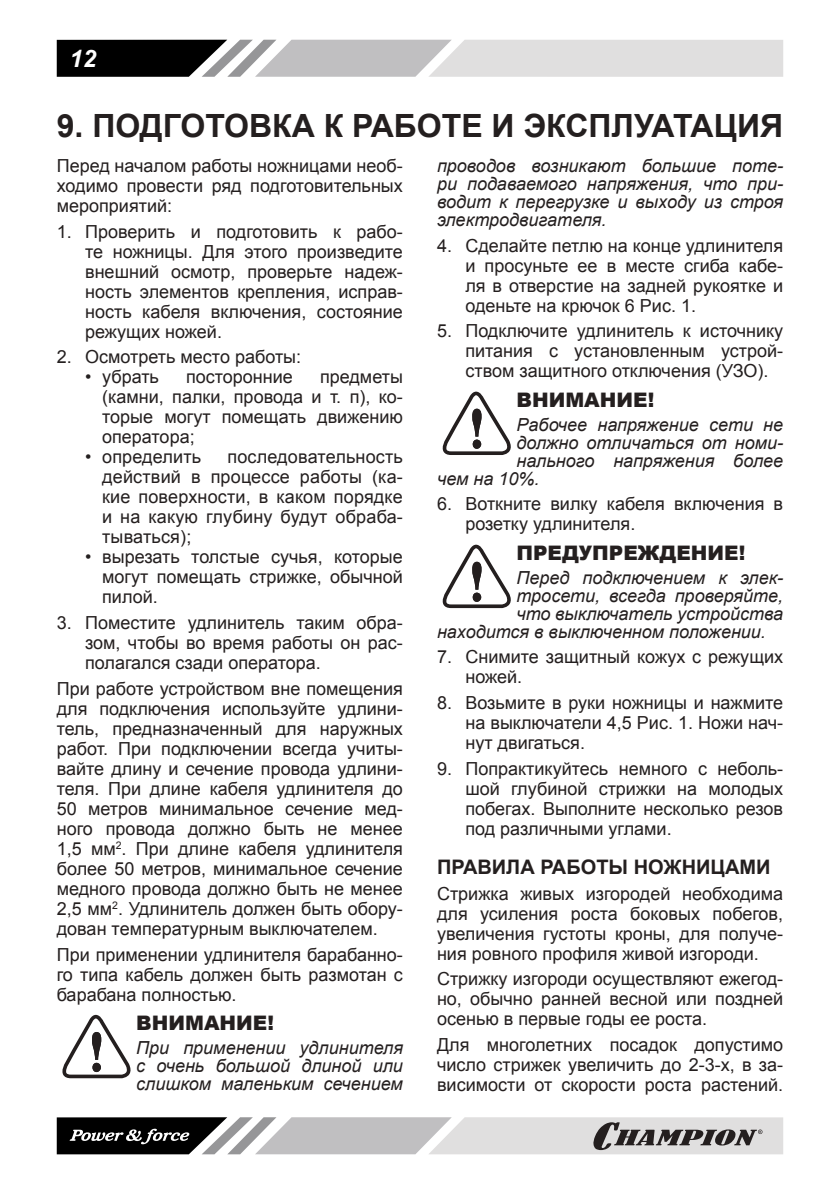
<style>
.page{position:relative;width:840px;height:1191px;background:#fff}
.page>*{position:absolute;margin:0;border:0;box-sizing:border-box;transform-origin:0 0}
.t1{font:700 32px "Arial";color:#241f1f}
.t2{font:italic 700 24px "Arial";color:#fff}
.t3{font:900 20px "Arial";color:#241f1f}
.t4{font:700 20px "Arial";color:#241f1f}
.t5{font:18px/20px "Arial";color:#241f1f;text-align:justify}
.t6{font:italic 18px/18px "Arial";color:#241f1f;text-align:justify}
</style>
<div class="page">
<svg style="left:57px;top:40px;width:725px;height:37px;background:#aaa9aa"></svg>
<svg style="left:57px;top:1117px;width:725px;height:37px;background:#a3a2a3"></svg>
<svg style="left:62px;top:1014px;width:69px;height:64px"></svg>
<svg style="left:442px;top:391px;width:69px;height:64px"></svg>
<svg style="left:442px;top:544px;width:69px;height:64px"></svg>
<h2 class="t2" style="left:70px;top:44px;width:28px">12</h2>
<h1 class="t1" style="left:57px;top:104px;width:727px">9. ПОДГОТОВКА К РАБОТЕ И ЭКСПЛУАТАЦИЯ</h1>
<p class="t5" style="left:57px;top:156px;width:347px">Перед началом работы ножницами необ&shy;ходимо провести ряд подготовительных мероприятий:</p>
<p class="t5" style="left:85px;top:221px;width:319px;text-indent:-28px">1. Проверить и подготовить к рабо&shy;те ножницы. Для этого произведите внешний осмотр, проверьте надеж&shy;ность элементов крепления, исправ&shy;ность кабеля включения, состояние режущих ножей.</p>
<p class="t5" style="left:57px;top:347px;width:246px">2. Осмотреть место работы:</p>
<p class="t5" style="left:85px;top:367px;width:75px">• убрать</p>
<p class="t5" style="left:186px;top:367px;width:108px">посторонние</p>
<p class="t6" style="left:437px;top:157px;width:347px">проводов возникают большие поте&shy;ри подаваемого напряжения, что при&shy;водит к перегрузке и выходу из строя электродвигателя.</p>
<p class="t5" style="left:465px;top:235px;width:319px;text-indent:-28px">4. Сделайте петлю на конце удлинителя и просуньте ее в месте сгиба кабе&shy;ля в отверстие на задней рукоятке и оденьте на крючок 6 Рис. 1.</p>
<p class="t5" style="left:465px;top:321px;width:319px;text-indent:-28px">5. Подключите удлинитель к источнику питания с установленным устрой&shy;ством защитного отключения (УЗО).</p>
<p class="t3" style="left:516px;top:385px;width:139px">ВНИМАНИЕ!</p>
<p class="t6" style="left:516px;top:415px;width:268px">Рабочее напряжение сети не</p>
<p class="t6" style="left:516px;top:433px;width:268px">должно отличаться от номи-</p>
<p class="t6" style="left:516px;top:451px;width:268px">нального напряжения более</p>
<p class="t6" style="left:437px;top:469px;width:104px">чем на 10%.</p>
<p class="t5" style="left:465px;top:494px;width:319px;text-indent:-28px">6. Воткните вилку кабеля включения в розетку удлинителя.</p>
<p class="t3" style="left:516px;top:538px;width:230px">ПРЕДУПРЕЖДЕНИЕ!</p>
<p class="t6" style="left:516px;top:568px;width:268px">Перед подключением к элек-</p>
<p class="t6" style="left:516px;top:586px;width:268px">тросети, всегда проверяйте,</p>
<p class="t6" style="left:516px;top:604px;width:268px">что выключатель устройства</p>
<p class="t6" style="left:437px;top:622px;width:330px">находится в выключенном положении.</p>
<p class="t5" style="left:465px;top:647px;width:319px;text-indent:-28px">7. Снимите защитный кожух с режущих ножей.</p>
<p class="t5" style="left:465px;top:693px;width:319px;text-indent:-28px">8. Возьмите в руки ножницы и нажмите на выключатели 4,5 Рис. 1. Ножи нач&shy;нут двигаться.</p>
<p class="t5" style="left:465px;top:758px;width:319px;text-indent:-28px">9. Попрактикуйтесь немного с неболь&shy;шой глубиной стрижки на молодых побегах. Выполните несколько резов под различными углами.</p>
<p class="t4" style="left:437px;top:853px;width:335px">ПРАВИЛА РАБОТЫ НОЖНИЦАМИ</p>
<p class="t5" style="left:437px;top:883px;width:347px">Стрижка живых изгородей необходима для усиления роста боковых побегов, увеличения густоты кроны, для получе&shy;ния ровного профиля живой изгороди.</p>
<p class="t5" style="left:437px;top:969px;width:347px">Стрижку изгороди осуществляют ежегод&shy;но, обычно ранней весной или поздней осенью в первые годы ее роста.</p>
<p class="t5" style="left:437px;top:1034px;width:347px">Для многолетних посадок допустимо число стрижек увеличить до 2-3-х, в за&shy;висимости от скорости роста растений.</p>
<p class="t5" style="left:102px;top:367px;width:302px;text-indent:218px">предметы (камни, палки, провода и т. п), ко&shy;торые могут помещать движению оператора;</p>
<p class="t5" style="left:85px;top:447px;width:118px">• определить</p>
<p class="t5" style="left:102px;top:447px;width:302px;text-indent:125px">последовательность действий в процессе работы (ка&shy;кие поверхности, в каком порядке и на какую глубину будут обраба&shy;тываться);</p>
<p class="t5" style="left:102px;top:547px;width:302px;text-indent:-17px">• вырезать толстые сучья, которые могут помещать стрижке, обычной пилой.</p>
<p class="t5" style="left:85px;top:613px;width:319px;text-indent:-28px">3. Поместите удлинитель таким обра&shy;зом, чтобы во время работы он рас&shy;полагался сзади оператора.</p>
<p class="t5" style="left:57px;top:678px;width:347px">При работе устройством вне помещения для подключения используйте удлини&shy;тель, предназначенный для наружных работ. При подключении всегда учиты&shy;вайте длину и сечение провода удлини&shy;теля. При длине кабеля удлинителя до 50 метров минимальное сечение мед&shy;ного провода должно быть не менее 1,5 мм<sup>2</sup>. При длине кабеля удлинителя более 50 метров, минимальное сечение медного провода должно быть не менее 2,5 мм<sup>2</sup>. Удлинитель должен быть обору&shy;дован температурным выключателем.</p>
<p class="t5" style="left:57px;top:944px;width:347px">При применении удлинителя барабанно&shy;го типа кабель должен быть размотан с барабана полностью.</p>
<p class="t3" style="left:136px;top:1008px;width:139px">ВНИМАНИЕ!</p>
<p class="t6" style="left:136px;top:1038px;width:268px">При применении удлинителя с очень большой длиной или слишком маленьким сечением</p>
</div>
